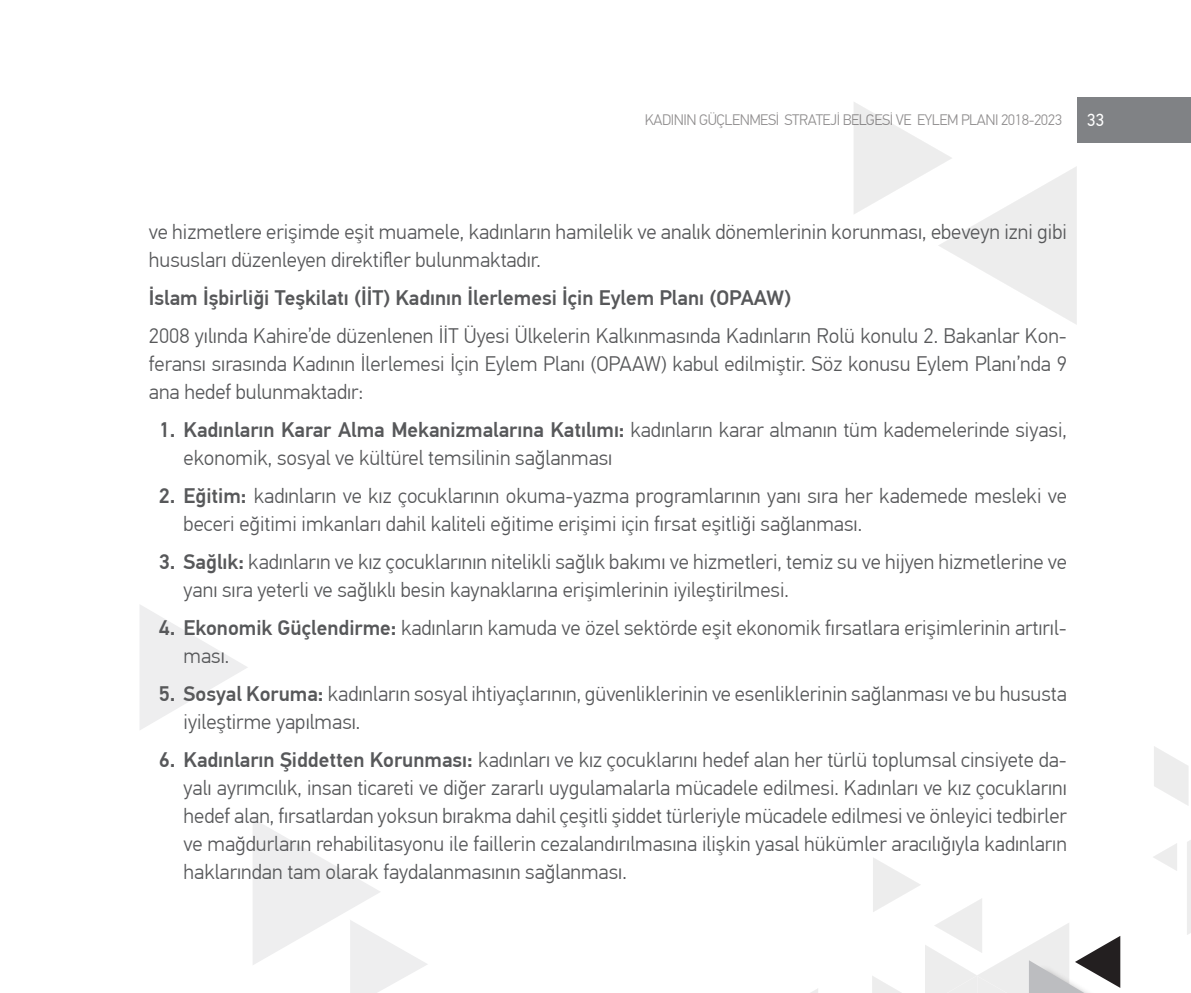
<style>
.page{position:relative;width:1191px;height:993px;background:#fff}
.page>*{position:absolute;margin:0;border:0;box-sizing:border-box;transform-origin:0 0}
.t1{font:300 21px/28px "PF Din Text Pro";color:#57585a}
.t2{font:500 21px "PF Din Text Pro";color:#57585a}
.t3{font:17.5px "PF Din Text Pro";color:#fff}
.t4{font:300 15.22px "PF Din Text Pro";letter-spacing:-.03em;color:#231f20}
.s1{font-weight:500}
</style>
<div class="page">
<div style="left:1077px;top:97px;width:114px;height:45px;background:#808285"></div>
<svg style="left:812px;top:989px;width:6px;height:3px"></svg>
<svg style="left:1153px;top:746px;width:38px;height:188px"></svg>
<svg style="left:854px;top:102px;width:222px;height:222px"></svg>
<svg style="left:872px;top:858px;width:248px;height:134px"></svg>
<svg style="left:140px;top:605px;width:108px;height:125px"></svg>
<svg style="left:253px;top:819px;width:174px;height:173px"></svg>
<p class="t4" style="left:644px;top:111px;width:419px">KADININ GÜÇLENMESİ STRATEJİ BELGESİ VE EYLEM PLANI 2018-2023</p>
<p class="t3" style="left:1086px;top:110px;width:19px">33</p>
<p class="t1" style="left:149px;top:218px;width:919px">ve hizmetlere erişimde eşit muamele, kadınların hamilelik ve analık dönemlerinin korunması, ebeveyn izni gibi hususları düzenleyen direktifler bulunmaktadır.</p>
<p class="t2" style="left:149px;top:285px;width:644px">İslam İşbirliği Teşkilatı (İİT) Kadının İlerlemesi İçin Eylem Planı (OPAAW)</p>
<p class="t1" style="left:149px;top:322px;width:919px;text-align:justify">2008 yılında Kahire’de düzenlenen İİT Üyesi Ülkelerin Kalkınmasında Kadınların Rolü konulu 2. Bakanlar Kon&shy;feransı sırasında Kadının İlerlemesi İçin Eylem Planı (OPAAW) kabul edilmiştir. Söz konusu Eylem Planı’nda 9 ana hedef bulunmaktadır:</p>
<p class="t1" style="left:184px;top:416px;width:884px;text-indent:-25px"><span class="s1">1. Kadınların Karar Alma Mekanizmalarına Katılımı:</span> kadınların karar almanın tüm kademelerinde siyasi, ekonomik, sosyal ve kültürel temsilinin sağlanması</p>
<p class="t1" style="left:184px;top:482px;width:884px;text-indent:-25px"><span class="s1">2. Eğitim:</span> kadınların ve kız çocuklarının okuma-yazma programlarının yanı sıra her kademede mesleki ve beceri eğitimi imkanları dahil kaliteli eğitime erişimi için fırsat eşitliği sağlanması.</p>
<p class="t1" style="left:184px;top:548px;width:884px;text-indent:-25px"><span class="s1">3. Sağlık:</span> kadınların ve kız çocuklarının nitelikli sağlık bakımı ve hizmetleri, temiz su ve hijyen hizmetlerine ve yanı sıra yeterli ve sağlıklı besin kaynaklarına erişimlerinin iyileştirilmesi.</p>
<p class="t1" style="left:184px;top:614px;width:884px;text-indent:-25px"><span class="s1">4. Ekonomik Güçlendirme:</span> kadınların kamuda ve özel sektörde eşit ekonomik fırsatlara erişimlerinin artırıl&shy;ması.</p>
<p class="t1" style="left:184px;top:680px;width:884px;text-indent:-25px"><span class="s1">5. Sosyal Koruma:</span> kadınların sosyal ihtiyaçlarının, güvenliklerinin ve esenliklerinin sağlanması ve bu hususta iyileştirme yapılması.</p>
<p class="t1" style="left:184px;top:745px;width:884px;text-align:justify;text-indent:-25px"><span class="s1">6. Kadınların Şiddetten Korunması:</span> kadınları ve kız çocuklarını hedef alan her türlü toplumsal cinsiyete da&shy;yalı ayrımcılık, insan ticareti ve diğer zararlı uygulamalarla mücadele edilmesi. Kadınları ve kız çocuklarını hedef alan, fırsatlardan yoksun bırakma dahil çeşitli şiddet türleriyle mücadele edilmesi ve önleyici tedbirler ve mağdurların rehabilitasyonu ile faillerin cezalandırılmasına ilişkin yasal hükümler aracılığıyla kadınların haklarından tam olarak faydalanmasının sağlanması.</p>
</div>
